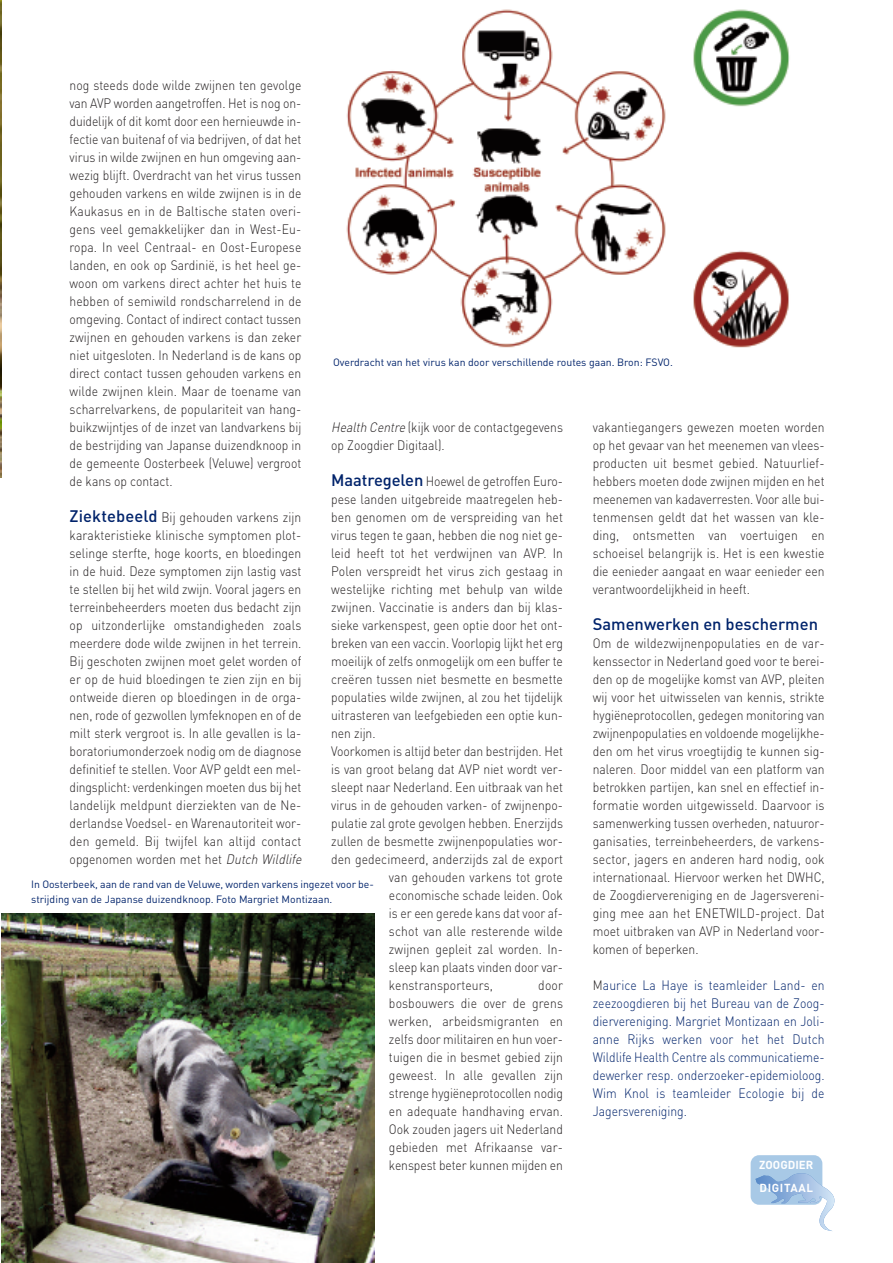
<style>
.page{position:relative;width:893px;height:1263px;background:#fff}
.page>*{position:absolute;margin:0;border:0;box-sizing:border-box;transform-origin:0 0}
.t1{font:500 16.5px "DIN";color:#00236b}
.t2{font:300 13.5px/18px "DIN";color:#231f20;text-align:justify;scale:.9 1}
.t3{font:300 13.5px/18px "DIN";letter-spacing:.01em;color:#00236b;text-align:justify;scale:.9 1}
.t4{font:700 11.55px/23px "DIN";color:#fff}
.t5{font:10.5px/14.7px "DIN";color:#00236b}
.s1{font-weight:500;font-size:16.5px;color:#00236b}
.s2{font-style:italic}
.s3{color:#c0504d}
.s4{color:#231f20}
</style>
<div class="page">
<img style="left:0;top:0;width:1px;height:478px">
<img style="left:1px;top:913px;width:373px;height:350px">
<img style="left:346px;top:9px;width:444px;height:339px">
<div style="left:751px;top:1155px;width:71px;height:50px;background:#a8c9e6;border-radius:9px"></div>
<svg style="left:755px;top:1173px;width:80px;height:58px"></svg>
<p class="t2" style="left:70px;top:76px;width:259px">nog steeds dode wilde zwijnen ten gevolge van AVP worden aangetroffen. Het is nog on&shy;duidelijk of dit komt door een hernieuwde in&shy;fectie van buitenaf of via bedrijven, of dat het virus in wilde zwijnen en hun omgeving aan&shy;wezig blijft. Overdracht van het virus tussen gehouden varkens en wilde zwijnen is in de Kaukasus en in de Baltische staten overi&shy;gens veel gemakkelijker dan in West-Eu&shy;ropa. In veel Centraal- en Oost-Europese landen, en ook op Sardinië, is het heel ge&shy;woon om varkens direct achter het huis te hebben of semiwild rondscharrelend in de omgeving. Contact of indirect contact tussen zwijnen en gehouden varkens is dan zeker niet uitgesloten. In Nederland is de kans op direct contact tussen gehouden varkens en wilde zwijnen klein. Maar de toename van scharrelvarkens, de populariteit van hang&shy;buikzwijntjes of de inzet van landvarkens bij de bestrijding van Japanse duizendknoop in de gemeente Oosterbeek (Veluwe) vergroot de kans op contact.</p>
<p class="t2" style="left:70px;top:508px;width:262px;text-align:left"><span class="s1">Ziektebeeld</span> Bij gehouden varkens zijn karakteristieke klinische symptomen plot&shy;selinge sterfte, hoge koorts, en bloedingen in de huid. Deze symptomen zijn lastig vast te stellen bij het wild zwijn. Vooral jagers en terreinbeheerders moeten dus bedacht zijn op uitzonderlijke omstandigheden zoals meerdere dode wilde zwijnen in het terrein.<br>Bij geschoten zwijnen moet gelet worden of er op de huid bloedingen te zien zijn en bij ontweide dieren op bloedingen in de orga&shy;nen, rode of gezwollen lymfeknopen en of de milt sterk vergroot is. In alle gevallen is la&shy;boratoriumonderzoek nodig om de diagnose definitief te stellen. Voor AVP geldt een mel&shy;dingsplicht: verdenkingen moeten dus bij het landelijk meldpunt dierziekten van de Ne&shy;derlandse Voedsel- en Warenautoriteit wor&shy;den gemeld. Bij twijfel kan altijd contact opgenomen worden met het <span class="s2">Dutch Wildlife</span></p>
<p class="t5" style="left:333px;top:355px;width:341px">Overdracht van het virus kan door verschillende routes gaan. Bron: FSVO.</p>
<p class="t2" style="left:331px;top:418px;width:259px"><span class="s2">HealthCentre</span>(kijk voor de contactgegevens op Zoogdier Digitaal).</p>
<p class="t2" style="left:331px;top:472px;width:259px"><span class="s1">Maatregelen</span> Hoewel de getroffen Euro-</p>
<p class="t2" style="left:331px;top:490px;width:259px">pese landen uitgebreide maatregelen heb-</p>
<p class="t2" style="left:331px;top:508px;width:259px">ben genomen om de verspreiding van het</p>
<p class="t2" style="left:331px;top:526px;width:259px">virus tegen te gaan, hebben die nog niet ge-</p>
<p class="t2" style="left:331px;top:544px;width:259px">leid heeft tot het verdwijnen van AVP. In</p>
<p class="t2" style="left:331px;top:562px;width:259px">Polen verspreidt het virus zich gestaag in</p>
<p class="t2" style="left:331px;top:580px;width:259px">westelijke richting met behulp van wilde</p>
<p class="t2" style="left:331px;top:598px;width:259px">zwijnen. Vaccinatie is anders dan bij klas-</p>
<p class="t2" style="left:331px;top:616px;width:259px">sieke varkenspest, geen optie door het ont-</p>
<p class="t2" style="left:331px;top:634px;width:259px">breken van een vaccin. Voorlopig lijkt het erg</p>
<p class="t2" style="left:331px;top:652px;width:259px">moeilijk of zelfs onmogelijk om een buffer te</p>
<p class="t2" style="left:331px;top:670px;width:259px">creëren tussen niet besmette en besmette</p>
<p class="t2" style="left:331px;top:688px;width:259px">populaties wilde zwijnen, al zou het tijdelijk</p>
<p class="t2" style="left:331px;top:706px;width:259px">uitrasteren van leefgebieden een optie kun-</p>
<p class="t2" style="left:331px;top:724px;width:51px">nen zijn.</p>
<p class="t2" style="left:331px;top:742px;width:259px">Voorkomen is altijd beter dan bestrijden. Het</p>
<p class="t2" style="left:331px;top:760px;width:259px">is van groot belang dat AVP niet wordt ver-</p>
<p class="t2" style="left:331px;top:778px;width:259px">sleept naar Nederland. Een uitbraak van het</p>
<p class="t2" style="left:331px;top:796px;width:259px">virus in de gehouden varken- of zwijnenpo-</p>
<p class="t2" style="left:331px;top:814px;width:259px">pulatie zal grote gevolgen hebben. Enerzijds</p>
<p class="t2" style="left:331px;top:832px;width:259px">zullen de besmette zwijnenpopulaties wor-</p>
<p class="t2" style="left:331px;top:850px;width:259px">den gedecimeerd, anderzijds zal de export</p>
<p class="t2" style="left:389px;top:868px;width:195px">van gehouden varkens tot grote</p>
<p class="t2" style="left:389px;top:886px;width:195px">economische schade leiden. Ook</p>
<p class="t2" style="left:389px;top:904px;width:195px">is er een gerede kans dat voor af-</p>
<p class="t2" style="left:389px;top:922px;width:195px">schot van alle resterende wilde</p>
<p class="t2" style="left:389px;top:940px;width:195px">zwijnen gepleit zal worden. In-</p>
<p class="t2" style="left:389px;top:958px;width:195px">sleep kan plaats vinden door var-</p>
<p class="t2" style="left:389px;top:976px;width:117px">kenstransporteurs,</p>
<p class="t2" style="left:593px;top:418px;width:259px">vakantiegangers gewezen moeten worden op het gevaar van het meenemen van vlees&shy;producten uit besmet gebied. Natuurlief&shy;hebbers moeten dode zwijnen mijden en het meenemen van kadaverresten. Voor alle bui&shy;tenmensen geldt dat het wassen van kle&shy;ding, ontsmetten van voertuigen en schoeisel belangrijk is. Het is een kwestie die eenieder aangaat en waar eenieder een verantwoordelijkheid in heeft.</p>
<p class="t1" style="left:593px;top:615px;width:227px">Samenwerken en beschermen</p>
<p class="t2" style="left:593px;top:634px;width:259px">Om de wildezwijnenpopulaties en de var&shy;kenssector in Nederland goed voor te berei&shy;den op de mogelijke komst van AVP, pleiten wij voor het uitwisselen van kennis, strikte hygiëneprotocollen, gedegen monitoring van zwijnenpopulaties en voldoende mogelijkhe&shy;den om het virus vroegtijdig te kunnen sig&shy;naleren<span class="s3">.</span> Door middel van een platform van betrokken partijen, kan snel en effectief in&shy;formatie worden uitgewisseld. Daarvoor is samenwerking tussen overheden, natuuror&shy;ganisaties, terreinbeheerders, de varkens&shy;sector, jagers en anderen hard nodig, ook internationaal. Hiervoor werken het DWHC, de Zoogdiervereniging en de Jagersvereni&shy;ging mee aan het ENETWILD-project. Dat moet uitbraken van AVP in Nederland voor&shy;komen of beperken.</p>
<p class="t3" style="left:593px;top:976px;width:259px"><span class="s4">M</span>aurice La Haye is teamleider Land- en zeezoogdieren bij het Bureau van de Zoog&shy;diervereniging. Margriet Montizaan en Joli&shy;anne Rijks werken voor het het Dutch Wildlife Health Centre als communicatieme&shy;dewerker resp. onderzoeker-epidemioloog.<br>Wim Knol is teamleider Ecologie bij de Jagersvereniging.</p>
<p class="t5" style="left:31px;top:877px;width:344px">In Oosterbeek, aan de rand van de Veluwe, worden varkens ingezet voor be&shy;strijding van de Japanse duizendknoop. Foto Margriet Montizaan.</p>
<p class="t2" style="left:389px;top:976px;width:195px;text-indent:149px">door bosbouwers die over de grens werken, arbeidsmigranten en zelfs door militairen en hun voer&shy;tuigen die in besmet gebied zijn geweest. In alle gevallen zijn strenge hygiëneprotocollen nodig en adequate handhaving ervan.<br>Ook zouden jagers uit Nederland gebieden met Afrikaanse var&shy;kenspest beter kunnen mijden en</p>
<p class="t4" style="left:759px;top:1153px;width:56px">ZOOGDIER<br>DIGITAAL</p>
</div>
